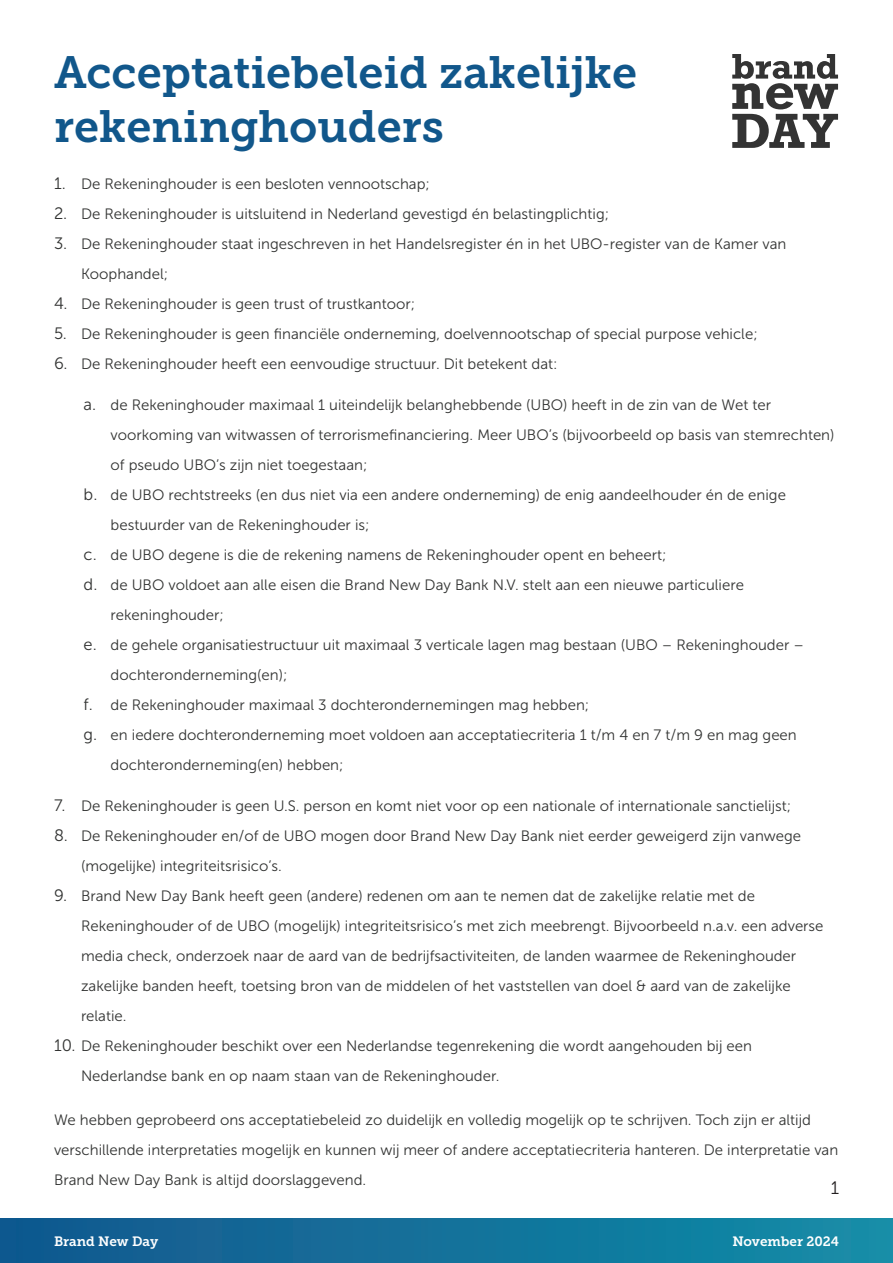
<style>
.page{position:relative;width:893px;height:1263px;background:#fff}
.page>*{position:absolute;margin:0;border:0;box-sizing:border-box;transform-origin:0 0}
.t1{font:45px/54px "Museo Slab 700";color:#11578b}
.t2{font:18px "Museo Sans 300";color:#231f20}
.t3{font:15px/30px "Museo Sans 300";color:#323332}
.t4{font:13.5px "Museo Slab 700";color:#fff}
.s1{font-size:16.5px}
</style>
<div class="page">
<div style="left:0;top:1218px;width:893px;height:45px;background:linear-gradient(to right,#12578e,#148da7)"></div>
<svg style="left:732px;top:54px;width:106px;height:94px"></svg>
<p class="t1" style="left:54px;top:45px;width:585px">Acceptatiebeleid zakelijke rekeninghouders</p>
<p class="t3" style="left:54px;top:169px;width:377px"><span class="s1">1.</span> De Rekeninghouder is een besloten vennootschap;</p>
<p class="t3" style="left:54px;top:199px;width:557px"><span class="s1">2.</span> De Rekeninghouder is uitsluitend in Nederland gevestigd én belastingplichtig;</p>
<p class="t3" style="left:81px;top:229px;width:707px;text-indent:-27px"><span class="s1">3.</span> De Rekeninghouder staat ingeschreven in het Handelsregister én in het UBO-register van de Kamer van<br>Koophandel;</p>
<p class="t3" style="left:54px;top:289px;width:363px"><span class="s1">4.</span> De Rekeninghouder is geen trust of trustkantoor;</p>
<p class="t3" style="left:54px;top:319px;width:705px"><span class="s1">5.</span> De Rekeninghouder is geen financiële onderneming, doelvennootschap of special purpose vehicle;</p>
<p class="t3" style="left:54px;top:349px;width:505px"><span class="s1">6.</span> De Rekeninghouder heeft een eenvoudige structuur. Dit betekent dat:</p>
<p class="t3" style="left:111px;top:390px;width:725px;text-indent:-27px"><span class="s1">a.</span> de Rekeninghouder maximaal 1 uiteindelijk belanghebbende (UBO) heeft in de zin van de Wet ter voorkoming van witwassen of terrorismefinanciering. Meer UBO’s (bijvoorbeeld op basis van stemrechten) of pseudo UBO’s zijn niet toegestaan;</p>
<p class="t3" style="left:111px;top:480px;width:677px;text-indent:-27px"><span class="s1">b.</span> de UBO rechtstreeks (en dus niet via een andere onderneming) de enig aandeelhouder én de enige bestuurder van de Rekeninghouder is;</p>
<p class="t3" style="left:84px;top:540px;width:584px"><span class="s1">c.</span> de UBO degene is die de rekening namens de Rekeninghouder opent en beheert;</p>
<p class="t3" style="left:111px;top:570px;width:635px;text-indent:-27px"><span class="s1">d.</span> de UBO voldoet aan alle eisen die Brand New Day Bank N.V. stelt aan een nieuwe particuliere rekeninghouder;</p>
<p class="t3" style="left:111px;top:630px;width:695px;text-indent:-27px"><span class="s1">e.</span> de gehele organisatiestructuur uit maximaal 3 verticale lagen mag bestaan (UBO – Rekeninghouder – dochteronderneming(en);</p>
<p class="t3" style="left:84px;top:690px;width:507px"><span class="s1">f.</span> de Rekeninghouder maximaal 3 dochterondernemingen mag hebben;</p>
<p class="t3" style="left:111px;top:720px;width:688px;text-indent:-27px"><span class="s1">g.</span> en iedere dochteronderneming moet voldoen aan acceptatiecriteria 1 t/m 4 en 7 t/m 9 en mag geen dochteronderneming(en) hebben;</p>
<p class="t3" style="left:54px;top:791px;width:739px"><span class="s1">7.</span> De Rekeninghouder is geen U.S. person en komt niet voor op een nationale of internationale sanctielijst;</p>
<p class="t3" style="left:81px;top:821px;width:722px;text-indent:-27px"><span class="s1">8.</span> De Rekeninghouder en/of de UBO mogen door Brand New Day Bank niet eerder geweigerd zijn vanwege (mogelijke) integriteitsrisico’s.</p>
<p class="t3" style="left:81px;top:881px;width:744px;text-indent:-27px"><span class="s1">9.</span> Brand New Day Bank heeft geen (andere) redenen om aan te nemen dat de zakelijke relatie met de Rekeninghouder of de UBO (mogelijk) integriteitsrisico’s met zich meebrengt. Bijvoorbeeld n.a.v. een adverse media check, onderzoek naar de aard van de bedrijfsactiviteiten, de landen waarmee de Rekeninghouder zakelijke banden heeft, toetsing bron van de middelen of het vaststellen van doel &amp; aard van de zakelijke relatie.</p>
<p class="t3" style="left:81px;top:1031px;width:673px;text-indent:-27px"><span class="s1">10.</span> De Rekeninghouder beschikt over een Nederlandse tegenrekening die wordt aangehouden bij een<br>Nederlandse bank en op naam staan van de Rekeninghouder.</p>
<p class="t3" style="left:54px;top:1105px;width:786px">We hebben geprobeerd ons acceptatiebeleid zo duidelijk en volledig mogelijk op te schrijven. Toch zijn er altijd verschillende interpretaties mogelijk en kunnen wij meer of andere acceptatiecriteria hanteren. De interpretatie van<br>Brand New Day Bank is altijd doorslaggevend.</p>
<p class="t2" style="left:831px;top:1178px;width:10px">1</p>
<p class="t4" style="left:54px;top:1233px;width:106px">Brand New Day</p>
<p class="t4" style="left:732px;top:1233px;width:108px">November 2024</p>
</div>
